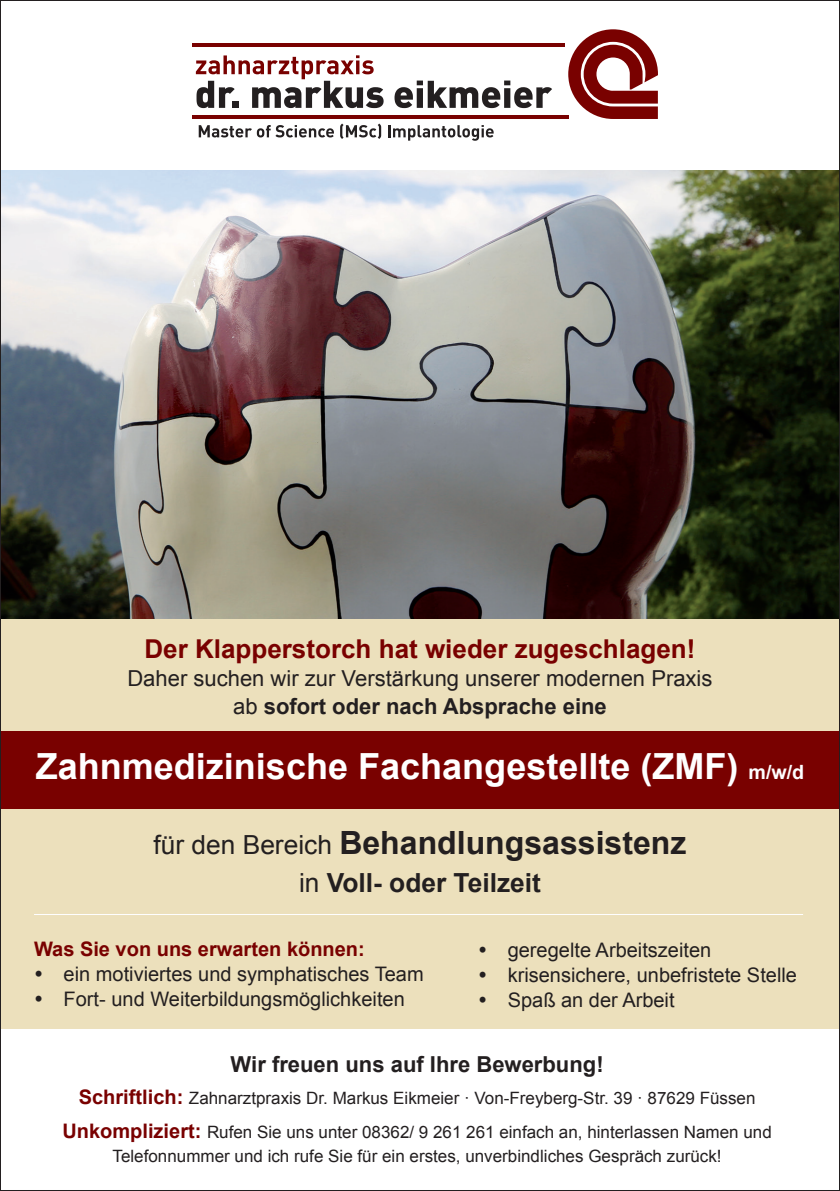
<style>
.page{position:relative;width:840px;height:1191px;background:#fff}
.page>*{position:absolute;margin:0;border:0;box-sizing:border-box;transform-origin:0 0}
.t1{font:700 36px "Arial";color:#fff}
.t2{font:700 32px "Arial";color:#231f20}
.t3{font:700 26.2px "Arial";color:#231f20}
.t4{font:700 26px "Arial";color:#790100}
.t5{font:22px/28px "Arial";color:#231f20;text-align:center}
.t6{font:700 22px "Arial";color:#231f20}
.t7{font:20px "Arial";color:#231f20}
.t8{font:700 20px "Arial";color:#790100}
.t9{font:17px/34px "Arial";color:#231f20;text-align:center}
.s1{font-weight:700}
.s2{font-size:19.6px}
.s3{font-weight:400;font-size:26.2px}
.s4{font-weight:400}
.s5{font-weight:700;font-size:20px;color:#790100}
</style>
<div class="page">
<img style="left:2px;top:170px;width:835px;height:449px">
<svg style="left:394px;top:81px;width:158px;height:27px"></svg>
<svg style="left:196px;top:55px;width:187px;height:53px"></svg>
<svg style="left:198px;top:125px;width:136px;height:12px"></svg>
<svg style="left:340px;top:124px;width:41px;height:15px"></svg>
<svg style="left:388px;top:125px;width:105px;height:16px"></svg>
<hr style="left:192px;top:116px;width:376px;height:3px;background:#790100">
<hr style="left:192px;top:44px;width:372px;height:3px;background:#790100">
<svg style="left:568px;top:29px;width:89px;height:90px"></svg>
<div style="left:0;top:619px;width:839px;height:410px;background:#ece0bc"></div>
<div style="left:0;top:731px;width:839px;height:77px;background:#790100"></div>
<hr style="left:34px;top:914px;width:768px;height:1px;background:#fff">
<h3 class="t4" style="left:144px;top:632px;width:552px">Der Klapperstorch hat wieder zugeschlagen!</h3>
<p class="t5" style="left:127px;top:665px;width:586px">Daher suchen wir zur Verstärkung unserer modernen Praxis ab <span class="s1">sofort oder nach Absprache eine</span></p>
<h1 class="t1" style="left:36px;top:743px;width:769px">Zahnmedizinische Fachangestellte (ZMF) <span class="s2">m/w/d</span></h1>
<h2 class="t2" style="left:153px;top:822px;width:534px"><span class="s3">für den Bereich</span> Behandlungsassistenz</h2>
<h3 class="t3" style="left:299px;top:865px;width:243px"><span class="s4">in</span> Voll- oder Teilzeit</h3>
<p class="t8" style="left:34px;top:935px;width:332px">Was Sie von uns erwarten können:</p>
<p class="t7" style="left:34px;top:961px;width:391px">• ein motiviertes und symphatisches Team</p>
<p class="t7" style="left:34px;top:986px;width:372px">• Fort- und Weiterbildungsmöglichkeiten</p>
<p class="t7" style="left:478px;top:936px;width:234px">• geregelte Arbeitszeiten</p>
<p class="t7" style="left:478px;top:961px;width:320px">• krisensichere, unbefristete Stelle</p>
<p class="t7" style="left:478px;top:986px;width:198px">• Spaß an der Arbeit</p>
<p class="t6" style="left:230px;top:1050px;width:374px">Wir freuen uns auf Ihre Bewerbung!</p>
<p class="t9" style="left:62px;top:1081px;width:710px"><span class="s5">Schriftlich:</span> Zahnarztpraxis Dr. Markus Eikmeier · Von-Freyberg-Str. 39 · 87629 Füssen<br><span class="s5">Unkompliziert:</span> Rufen Sie uns unter 08362/ 9 261 261 einfach an, hinterlassen Namen und</p>
<p class="t9" style="left:112px;top:1139px;width:610px">Telefonnummer und ich rufe Sie für ein erstes, unverbindliches Gespräch zurück!</p>
</div>
